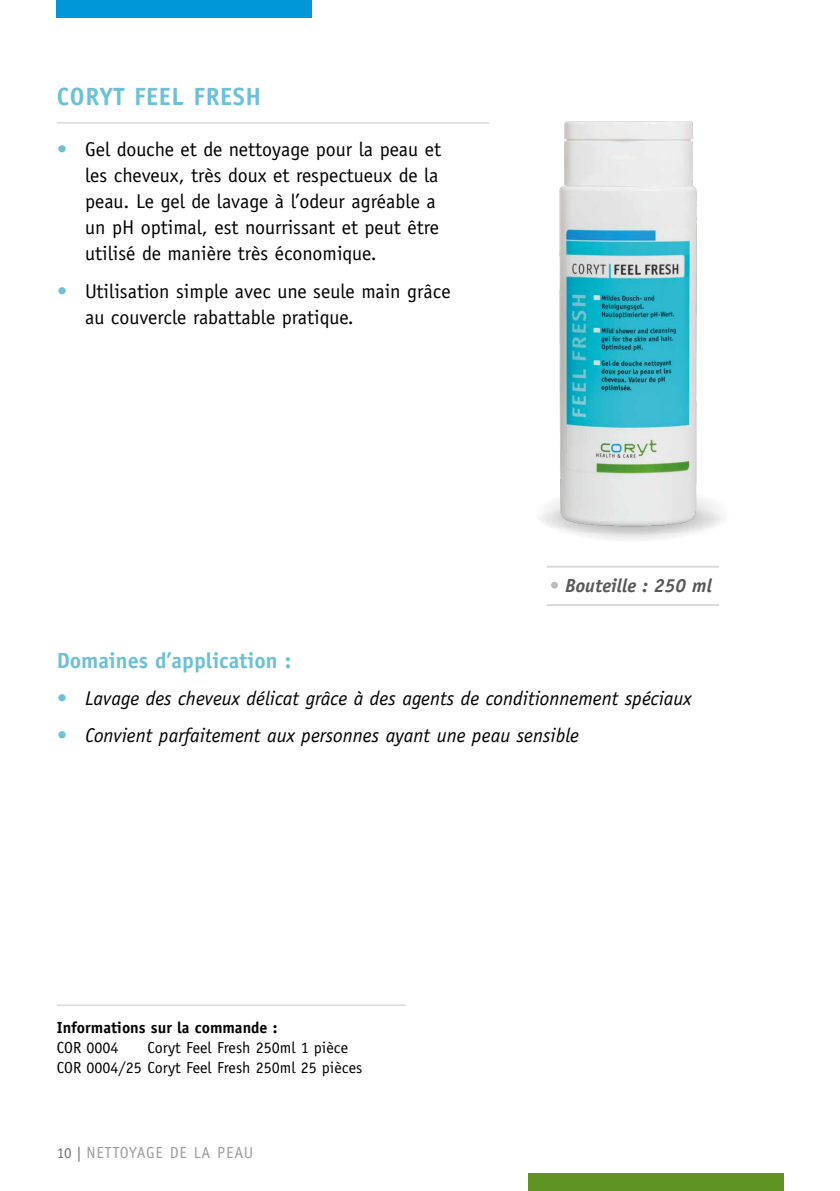
<style>
.page{position:relative;width:840px;height:1191px;background:#fff}
.page>*{position:absolute;margin:0;border:0;box-sizing:border-box;transform-origin:0 0}
.t1{font:700 25px "Officina Sans";letter-spacing:.025em;color:#6cc0d7}
.t2{font:700 22px "Officina Sans";color:#6cc0d7}
.t3{font:20px/26px "Officina Sans";color:#000}
.t4{font:italic 20px "Officina Sans";color:#000}
.t5{font:italic 700 19px "Officina Sans";color:#575756}
.t6{font:16px/20px "Officina Sans";color:#000}
.t7{font:700 16px "Officina Sans";color:#000}
.t8{font:16px "Officina Sans";letter-spacing:.05em;color:#9d9d9c}
.s1{font-style:italic;color:#6cc0d7}
.s2{color:#bcbcbc}
.s3{color:#6cc0d7}
.s4{font-size:15px;color:#706f6f}
</style>
<div class="page">
<div style="left:57px;top:0;width:255px;height:17px;background:#0097d9"></div>
<div style="left:527px;top:1174px;width:255px;height:17px;background:#609422"></div>
<hr style="left:546px;top:566px;width:172px;height:2px;background:#dadada">
<hr style="left:546px;top:604px;width:172px;height:2px;background:#dadada">
<hr style="left:57px;top:122px;width:432px;height:2px;background:#dadada">
<div style="left:534px;top:486px;width:196px;height:56px;background:#f6f6f6;border-radius:50%"></div>
<svg style="left:534px;top:504px;width:196px;height:31px"></svg>
<img style="left:552px;top:121px;width:151px;height:410px">
<hr style="left:57px;top:1004px;width:348px;height:2px;background:#dadada">
<p class="t1" style="left:57px;top:81px;width:206px">CORYT FEEL FRESH</p>
<p class="t3" style="left:85px;top:136px;width:357px;text-indent:-28px"><span class="s1">•</span> Gel douche et de nettoyage pour la peau et les cheveux, très doux et respectueux de la peau. Le gel de lavage à l’odeur agréable a un pH optimal, est nourrissant et peut être utilisé de manière très économique.</p>
<p class="t3" style="left:85px;top:278px;width:367px;text-indent:-28px"><span class="s1">•</span> Utilisation simple avec une seule main grâce au couvercle rabattable pratique.</p>
<p class="t5" style="left:549px;top:574px;width:164px"><span class="s2">•</span> Bouteille : 250 ml</p>
<p class="t2" style="left:57px;top:647px;width:236px">Domaines d’application :</p>
<p class="t4" style="left:57px;top:686px;width:636px"><span class="s3">•</span> Lavage des cheveux délicat grâce à des agents de conditionnement spéciaux</p>
<p class="t4" style="left:57px;top:723px;width:523px"><span class="s3">•</span> Convient parfaitement aux personnes ayant une peau sensible</p>
<p class="t7" style="left:57px;top:1018px;width:222px">Informations sur la commande :</p>
<p class="t6" style="left:57px;top:1038px;width:63px">COR 0004</p>
<p class="t6" style="left:57px;top:1038px;width:307px;text-indent:91px">Coryt Feel Fresh 250ml 1 pièce<br>COR 0004/25 Coryt Feel Fresh 250ml 25 pièces</p>
<p class="t8" style="left:57px;top:1142px;width:198px"><span class="s4">10 |</span> NETTOYAGE DE LA PEAU</p>
</div>
